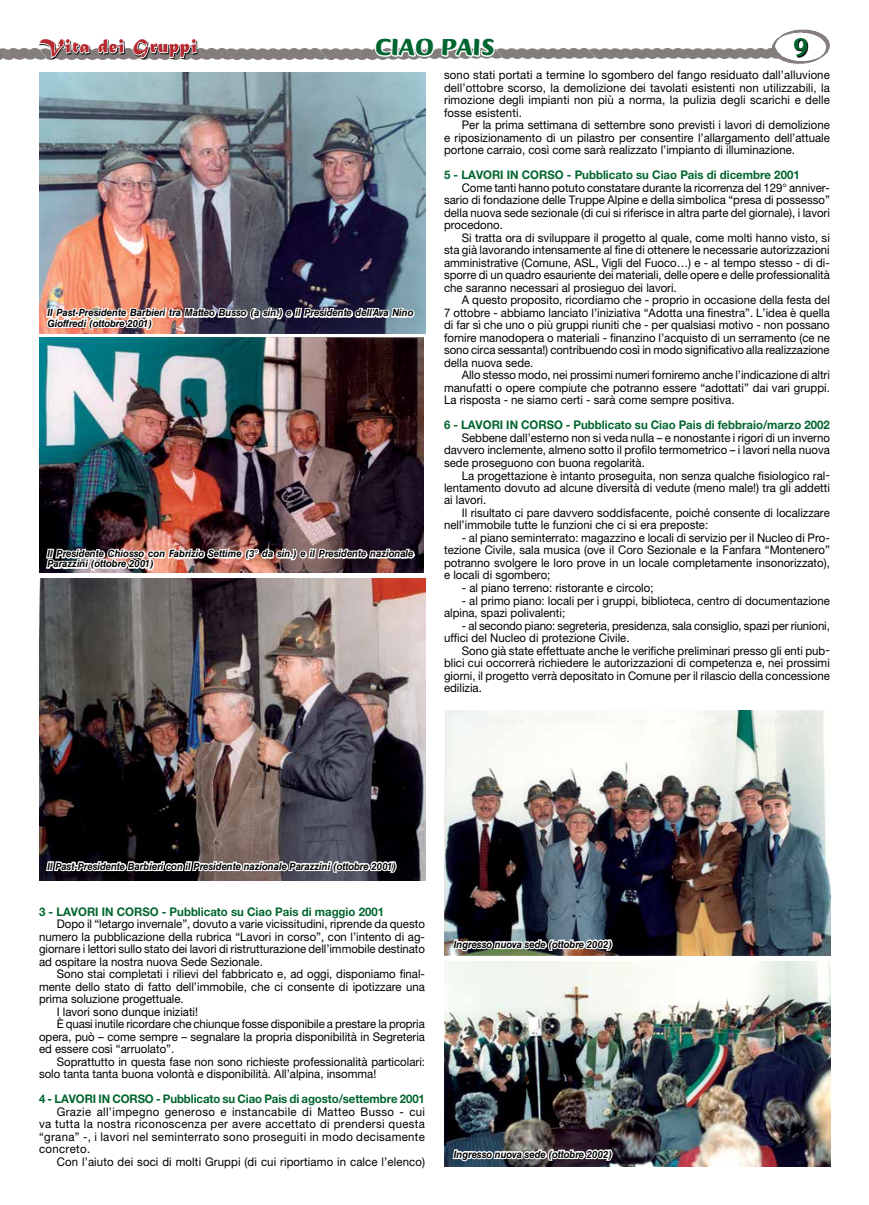
<style>
.page{position:relative;width:869px;height:1205px;background:#fff}
.page>*{position:absolute;margin:0;border:0;box-sizing:border-box;transform-origin:0 0}
.t1{font:700 27.5px "Briem Script Std";color:#00652e}
.t2{font:900 25px "Briem Script Std";color:#00652e}
.t3{font:20px "Matura MT Script Capitals";letter-spacing:.05em;color:#b8292f}
.t4{font:11.88px/12.5px "Helvetica Neue LT Std";color:#000;text-align:justify;scale:.96 1}
.t5{font:700 11.88px "Helvetica Neue LT Std";color:#00652e;scale:.96 1}
.t6{font:italic 700 10px/10.2px "Helvetica LT Std";color:#000;scale:.95 1}
</style>
<div class="page">
<img style="left:197px;top:49px;width:29px;height:10px">
<img style="left:226px;top:49px;width:93px;height:10px">
<img style="left:319px;top:49px;width:54px;height:10px">
<img style="left:496px;top:49px;width:92px;height:10px">
<img style="left:588px;top:49px;width:93px;height:10px">
<img style="left:681px;top:49px;width:90px;height:10px">
<img style="left:1px;top:49px;width:36px;height:10px">
<div style="left:39px;top:39px;width:158px;height:20px;background:#000;opacity:.85"></div>
<svg style="left:37px;top:39px;width:53px;height:20px"></svg>
<svg style="left:97px;top:39px;width:28px;height:16px"></svg>
<svg style="left:132px;top:39px;width:65px;height:34px"></svg>
<svg style="left:771px;top:30px;width:58px;height:34px"></svg>
<svg style="left:794px;top:39px;width:14px;height:18px"></svg>
<img style="left:39px;top:73px;width:386px;height:260px">
<img style="left:39px;top:338px;width:384px;height:235px">
<img style="left:39px;top:578px;width:386px;height:302px">
<img style="left:445px;top:711px;width:385px;height:244px">
<img style="left:445px;top:961px;width:385px;height:205px">
<img style="left:45px;top:231px;width:370px;height:177px">
<img style="left:45px;top:524px;width:371px;height:73px">
<svg style="left:45px;top:836px;width:352px;height:45px"></svg>
<img style="left:451px;top:914px;width:162px;height:63px">
<img style="left:451px;top:1124px;width:162px;height:43px">
<svg style="left:373px;top:48px;width:123px;height:11px"></svg>
<h3 class="t3" style="left:39px;top:34px;width:159px">Vita dei Gruppi</h3>
<h1 class="t1" style="left:793px;top:32px;width:17px">9</h1>
<p class="t4" style="left:444px;top:69px;width:403px">sono stati portati a termine lo sgombero del fango residuato dall’alluvione dell’ottobre scorso, la demolizione dei tavolati esistenti non utilizzabili, la rimozione degli impianti non più a norma, la pulizia degli scarichi e delle fosse esistenti.</p>
<p class="t4" style="left:444px;top:119px;width:403px;text-indent:18px">Per la prima settimana di settembre sono previsti i lavori di demolizione e riposizionamento di un pilastro per consentire l’allargamento dell’attuale portone carraio, così come sarà realizzato l’impianto di illuminazione.</p>
<p class="t5" style="left:444px;top:168px;width:372px">5 - LAVORI IN CORSO - Pubblicato su Ciao Pais di dicembre 2001</p>
<p class="t4" style="left:444px;top:181px;width:403px;text-indent:18px">Come tanti hanno potuto constatare durante la ricorrenza del 129° anniver&shy;sario di fondazione delle Truppe Alpine e della simbolica “presa di possesso” della nuova sede sezionale (di cui si riferisce in altra parte del giornale), i lavori procedono.</p>
<p class="t4" style="left:444px;top:231px;width:403px;text-indent:18px">Si tratta ora di sviluppare il progetto al quale, come molti hanno visto, si sta già lavorando intensamente al fine di ottenere le necessarie autorizzazioni amministrative (Comune, ASL, Vigli del Fuoco…) e - al tempo stesso - di di&shy;sporre di un quadro esauriente dei materiali, delle opere e delle professionalità che saranno necessari al prosieguo dei lavori.</p>
<p class="t4" style="left:444px;top:294px;width:403px;text-indent:18px">A questo proposito, ricordiamo che - proprio in occasione della festa del 7 ottobre - abbiamo lanciato l’iniziativa “Adotta una finestra”. L’idea è quella di far sì che uno o più gruppi riuniti che - per qualsiasi motivo - non possano fornire manodopera o materiali - finanzino l’acquisto di un serramento (ce ne sono circa sessanta!) contribuendo così in modo significativo alla realizzazione della nuova sede.</p>
<p class="t4" style="left:444px;top:369px;width:403px;text-indent:18px">Allo stesso modo, nei prossimi numeri forniremo anche l’indicazione di altri manufatti o opere compiute che potranno essere “adottati” dai vari gruppi.<br>La risposta - ne siamo certi - sarà come sempre positiva.</p>
<p class="t5" style="left:444px;top:418px;width:403px">6 - LAVORI IN CORSO - Pubblicato su Ciao Pais di febbraio/marzo 2002</p>
<p class="t4" style="left:444px;top:431px;width:403px;text-indent:18px">Sebbene dall’esterno non si veda nulla – e nonostante i rigori di un inverno davvero inclemente, almeno sotto il profilo termometrico – i lavori nella nuova sede proseguono con buona regolarità.</p>
<p class="t4" style="left:444px;top:469px;width:403px;text-indent:18px">La progettazione è intanto proseguita, non senza qualche fisiologico ral&shy;lentamento dovuto ad alcune diversità di vedute (meno male!) tra gli addetti ai lavori.</p>
<p class="t4" style="left:444px;top:506px;width:403px;text-indent:18px">Il risultato ci pare davvero soddisfacente, poiché consente di localizzare nell’immobile tutte le funzioni che ci si era preposte:</p>
<p class="t4" style="left:444px;top:531px;width:403px;text-indent:18px">- al piano seminterrato: magazzino e locali di servizio per il Nucleo di Pro&shy;tezione Civile, sala musica (ove il Coro Sezionale e la Fanfara “Montenero” potranno svolgere le loro prove in un locale completamente insonorizzato), e locali di sgombero;</p>
<p class="t4" style="left:461px;top:581px;width:201px">- al piano terreno: ristorante e circolo;</p>
<p class="t4" style="left:444px;top:594px;width:403px;text-indent:18px">- al primo piano: locali per i gruppi, biblioteca, centro di documentazione alpina, spazi polivalenti;</p>
<p class="t4" style="left:444px;top:619px;width:403px;text-indent:18px">- al secondo piano: segreteria, presidenza, sala consiglio, spazi per riunioni, uffici del Nucleo di protezione Civile.</p>
<p class="t4" style="left:444px;top:644px;width:403px;text-indent:18px">Sono già state effettuate anche le verifiche preliminari presso gli enti pub&shy;blici cui occorrerà richiedere le autorizzazioni di competenza e, nei prossimi giorni, il progetto verrà depositato in Comune per il rilascio della concessione edilizia.</p>
<h2 class="t2" style="left:375px;top:33px;width:121px">CIAO PAIS</h2>
<p class="t6" style="left:47px;top:308px;width:386px">Il Past-Presidente Barbieri tra Matteo Busso (a sin.) e il Presidente dell’Ava Nino<br>Gioffredi (ottobre 2001)</p>
<p class="t6" style="left:47px;top:548px;width:387px">Il Presidente Chiosso con Fabrizio Settime (3° da sin.) e il Presidente nazionale<br>Parazzini (ottobre 2001)</p>
<p class="t6" style="left:47px;top:861px;width:368px">Il Past-Presidente Barbieri con il Presidente nazionale Parazzini (ottobre 2001)</p>
<p class="t5" style="left:39px;top:904px;width:361px">3 - LAVORI IN CORSO - Pubblicato su Ciao Pais di maggio 2001</p>
<p class="t4" style="left:39px;top:917px;width:403px;text-indent:18px">Dopo il “letargo invernale”, dovuto a varie vicissitudini, riprende da questo numero la pubblicazione della rubrica “Lavori in corso”, con l’intento di ag&shy;giornare i lettori sullo stato dei lavori di ristrutturazione dell’immobile destinato ad ospitare la nostra nuova Sede Sezionale.</p>
<p class="t4" style="left:57px;top:967px;width:385px">Sono stai completati i rilievi del fabbricato e, ad oggi, disponiamo final-</p>
<p class="t4" style="left:39px;top:980px;width:403px">mente dello stato di fatto dell’immobile, che ci consente di ipotizzare una</p>
<p class="t4" style="left:39px;top:992px;width:152px">prima soluzione progettuale.</p>
<p class="t4" style="left:57px;top:1005px;width:149px">I lavori sono dunque iniziati!</p>
<p class="t4" style="left:57px;top:1017px;width:384px">È quasi inutile ricordare che chiunque fosse disponibile a prestare la propria</p>
<p class="t4" style="left:39px;top:1030px;width:403px">opera, può – come sempre – segnalare la propria disponibilità in Segreteria</p>
<p class="t4" style="left:39px;top:1042px;width:142px">ed essere così “arruolato”.</p>
<p class="t4" style="left:57px;top:1055px;width:385px">Soprattutto in questa fase non sono richieste professionalità particolari:</p>
<p class="t4" style="left:39px;top:1067px;width:353px">solo tanta tanta buona volontà e disponibilità. All’alpina, insomma!</p>
<p class="t5" style="left:39px;top:1092px;width:403px">4 - LAVORI IN CORSO - Pubblicato su Ciao Pais di agosto/settembre 2001</p>
<p class="t4" style="left:39px;top:1105px;width:403px;text-indent:18px">Grazie all’impegno generoso e instancabile di Matteo Busso - cui va tutta la nostra riconoscenza per avere accettato di prendersi questa “grana” -, i lavori nel seminterrato sono proseguiti in modo decisamente concreto.</p>
<p class="t4" style="left:57px;top:1155px;width:385px">Con l’aiuto dei soci di molti Gruppi (di cui riportiamo in calce l’elenco)</p>
<p class="t6" style="left:453px;top:939px;width:168px">Ingresso nuova sede (ottobre 2002)</p>
<p class="t6" style="left:453px;top:1149px;width:168px">Ingresso nuova sede (ottobre 2002)</p>
</div>
